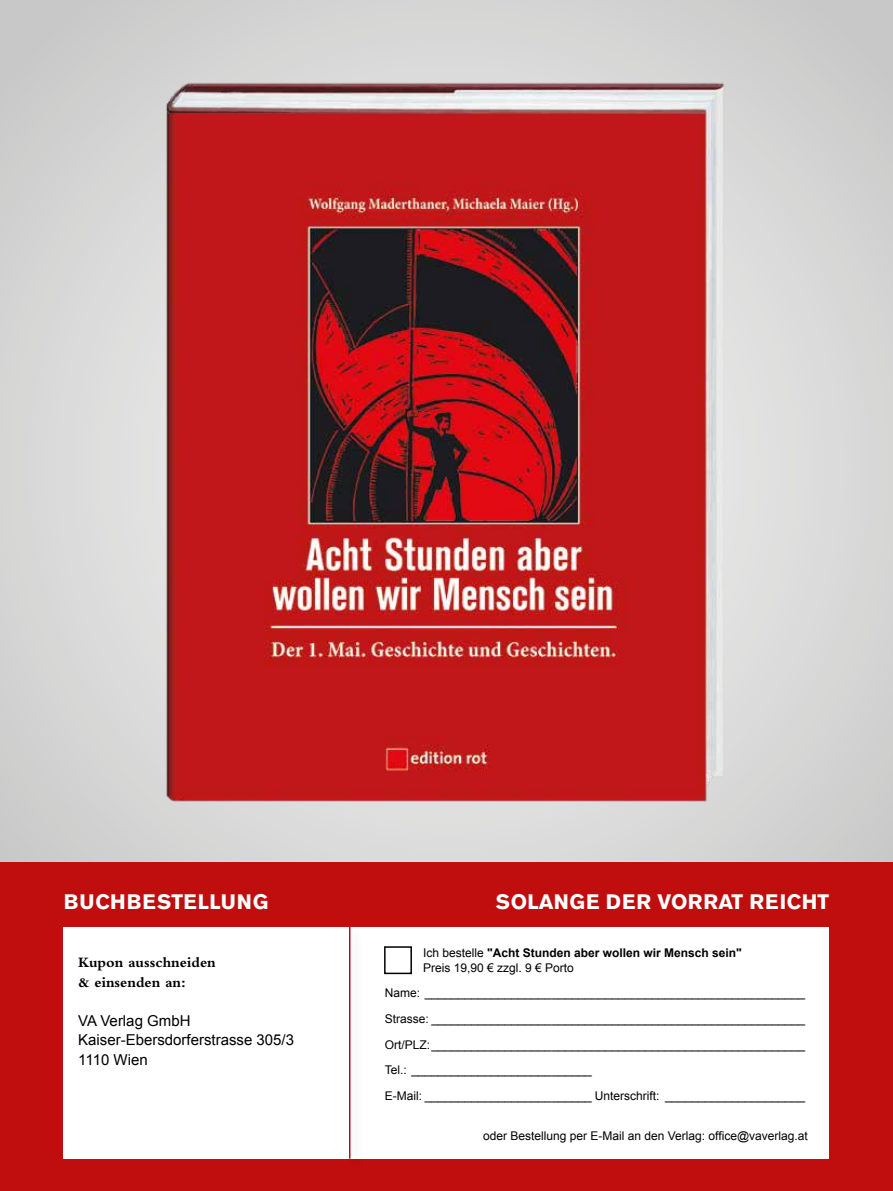
<style>
.page{position:relative;width:893px;height:1191px;background:#fff}
.page>*{position:absolute;margin:0;border:0;box-sizing:border-box;transform-origin:0 0}
.t1{font:700 20.7px "Akzidenz Grotesk Pro";letter-spacing:.03em;color:#fff}
.t2{font:15px/19.5px "Arial";color:#000}
.t3{font:700 15px/19.5px "Bembo MT Pro";color:#000}
.t4{font:12px/25.7px "Arial";color:#000}
.t5{font:700 12px/14.4px "Arial";color:#000}
.s1{font-weight:400}
</style>
<div class="page">
<div style="left:0;top:0;width:893px;height:948px;background:#d7d7d6"></div>
<img style="left:144px;top:82px;width:605px;height:722px">
<div style="left:0;top:862px;width:893px;height:329px;background:#c00d0e"></div>
<div style="left:64px;top:926px;width:765px;height:232px;background:#fff"></div>
<div style="left:347px;top:925px;width:18px;height:246px;background:#000;opacity:.15"></div>
<hr style="left:349px;top:926px;width:1px;height:232px;background:#c00d0e">
<div style="left:384px;top:946px;width:28px;height:28px;border:2px solid #000"></div>
<h1 class="t1" style="left:64px;top:888px;width:206px">BUCHBESTELLUNG</h1>
<p class="t3" style="left:78px;top:953px;width:139px">Kupon ausschneiden &amp; einsenden an:</p>
<p class="t2" style="left:78px;top:1011px;width:217px">VA Verlag GmbH<br>Kaiser-Ebersdorferstrasse 305/3<br>1110 Wien</p>
<h1 class="t1" style="left:496px;top:888px;width:335px">SOLANGE DER VORRAT REICHT</h1>
<p class="t5" style="left:423px;top:946px;width:320px"><span class="s1">Ich bestelle</span> "Acht Stunden aber wollen wir Mensch sein"<br><span class="s1">Preis 19,90 € zzgl. 9 € Porto</span></p>
<p class="t4" style="left:385px;top:980px;width:422px">Name: _________________________________________________________ Strasse: ________________________________________________________ Ort/PLZ:________________________________________________________ Tel.: ___________________________<br>E-Mail: _________________________ Unterschrift: _____________________</p>
<p class="t4" style="left:483px;top:1123px;width:326px">oder Bestellung per E-Mail an den Verlag: office@vaverlag.at</p>
</div>
